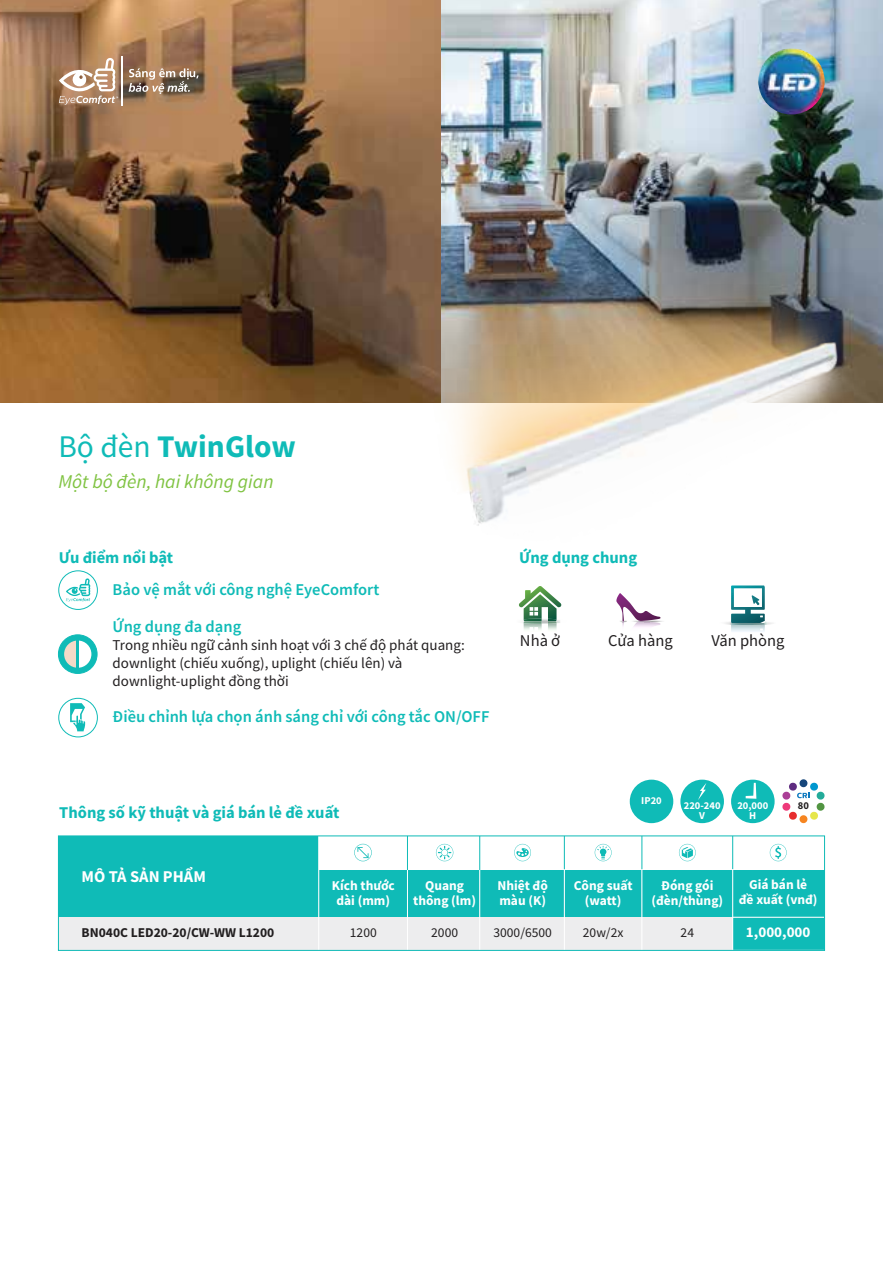
<style>
.page{position:relative;width:883px;height:1263px;background:#fff}
.page>*{position:absolute;margin:0;border:0;box-sizing:border-box;transform-origin:0 0}
.t1{font:700 31.5px "Source Sans Pro";color:#0fbbb7}
.t2{font:italic 19.5px "Source Sans Pro";color:#80c342}
.t3{font:600 16.5px "Source Sans Pro";color:#0fbbb7}
.t4{font:700 16.5px "Source Sans Pro";color:#0fbbb7}
.t5{font:16.5px "Source Sans Pro";color:#221f20}
.t6{font:700 16.5px "Source Sans Pro";color:#fff}
.t7{font:15px/18px "Source Sans Pro";color:#221f20}
.t8{font:700 15px "Source Sans Pro";color:#fff}
.t9{font:700 13.5px/15px "Source Sans Pro";color:#fff;text-align:center}
.t10{font:700 13.5px "Source Sans Pro";color:#221f20}
.t11{font:13.5px "Source Sans Pro";color:#221f20}
.t12{font:700 10.5px/10.5px "Source Sans Pro";color:#fff;text-align:center}
.t13{font:700 10.5px "Source Sans Pro";color:#221f20}
.s1{font-weight:400}
</style>
<div class="page">
<div style="left:58px;top:836px;width:766px;height:81px;background:#0fbbb7"></div>
<div style="left:58px;top:917px;width:674px;height:33px;background:#ededee"></div>
<hr style="left:407px;top:869px;width:1px;height:81px;background:#fff">
<hr style="left:479px;top:869px;width:1px;height:81px;background:#fff">
<hr style="left:564px;top:869px;width:1px;height:81px;background:#fff">
<hr style="left:641px;top:869px;width:1px;height:81px;background:#fff">
<div style="left:319px;top:836px;width:505px;height:33px;background:#fff"></div>
<hr style="left:318px;top:836px;width:1px;height:114px;background:#fff">
<hr style="left:407px;top:836px;width:1px;height:34px;background:#0fbbb7">
<hr style="left:479px;top:836px;width:1px;height:34px;background:#0fbbb7">
<hr style="left:564px;top:836px;width:1px;height:33px;background:#0fbbb7">
<hr style="left:641px;top:836px;width:1px;height:33px;background:#0fbbb7">
<hr style="left:732px;top:836px;width:1px;height:33px;background:#0fbbb7">
<div style="left:732px;top:917px;width:92px;height:33px;background:#0fbbb7"></div>
<svg style="left:436px;top:844px;width:17px;height:17px"></svg>
<svg style="left:514px;top:844px;width:17px;height:17px"></svg>
<svg style="left:354px;top:844px;width:17px;height:17px"></svg>
<svg style="left:594px;top:844px;width:17px;height:17px"></svg>
<svg style="left:678px;top:844px;width:17px;height:17px"></svg>
<svg style="left:769px;top:844px;width:17px;height:17px"></svg>
<hr style="left:732px;top:869px;width:1px;height:81px;background:#fff">
<hr style="left:732px;top:917px;width:92px;height:1px;background:#fff">
<div style="left:58px;top:835px;width:766px;height:116px;border:1px solid #0fbbb7"></div>
<div style="left:730px;top:780px;width:44px;height:43px;background:#0fbbb7;border-radius:50%"></div>
<svg style="left:745px;top:783px;width:11px;height:16px"></svg>
<div style="left:680px;top:780px;width:43px;height:43px;background:#0fbbb7;border-radius:50%"></div>
<svg style="left:698px;top:783px;width:8px;height:17px"></svg>
<div style="left:799px;top:779px;width:8px;height:8px;background:#16467a;border-radius:50%"></div>
<div style="left:799px;top:815px;width:8px;height:8px;background:#f68521;border-radius:50%"></div>
<svg style="left:782px;top:782px;width:42px;height:38px"></svg>
<div style="left:629px;top:780px;width:44px;height:43px;background:#0fbbb7;border-radius:50%"></div>
<div style="left:58px;top:570px;width:40px;height:40px;border:1px solid #0fbbb7;border-radius:50%"></div>
<svg style="left:66px;top:578px;width:24px;height:24px"></svg>
<div style="left:58px;top:635px;width:39px;height:38px;background:#0fbbb7;border-radius:50%"></div>
<div style="left:58px;top:634px;width:39px;height:40px;border:1px solid #0fbbb7;border-radius:50%"></div>
<svg style="left:64px;top:640px;width:27px;height:28px"></svg>
<hr style="left:77px;top:640px;width:2px;height:28px;background:#0fbbb7">
<div style="left:58px;top:698px;width:40px;height:39px;border:1px solid #0fbbb7;border-radius:50%"></div>
<svg style="left:70px;top:703px;width:15px;height:28px"></svg>
<img style="left:0;top:0;width:882px;height:402px">
<img style="left:308px;top:206px;width:574px;height:426px">
<img style="left:758px;top:48px;width:66px;height:67px;border-radius:33px">
<svg style="left:128px;top:68px;width:71px;height:26px"></svg>
<hr style="left:121px;top:57px;width:2px;height:49px;background:#fff">
<svg style="left:59px;top:58px;width:59px;height:47px"></svg>
<h1 class="t1" style="left:58px;top:425px;width:239px"><span class="s1">Bộ đèn</span> TwinGlow</h1>
<h2 class="t2" style="left:58px;top:469px;width:217px">Một bộ đèn, hai không gian</h2>
<p class="t4" style="left:59px;top:546px;width:116px">Ưu điểm nổi bật</p>
<p class="t4" style="left:519px;top:546px;width:119px">Ứng dụng chung</p>
<p class="t3" style="left:113px;top:579px;width:268px">Bảo vệ mắt với công nghệ EyeComfort</p>
<p class="t3" style="left:113px;top:616px;width:130px">Ứng dụng đa dạng</p>
<p class="t7" style="left:113px;top:636px;width:353px">Trong nhiều ngữ cảnh sinh hoạt với 3 chế độ phát quang: downlight (chiếu xuống), uplight (chiếu lên) và downlight-uplight đồng thời</p>
<p class="t3" style="left:113px;top:706px;width:378px">Điều chỉnh lựa chọn ánh sáng chỉ với công tắc ON/OFF</p>
<p class="t5" style="left:520px;top:630px;width:42px">Nhà ở</p>
<p class="t5" style="left:608px;top:630px;width:66px">Cửa hàng</p>
<p class="t5" style="left:711px;top:630px;width:75px">Văn phòng</p>
<p class="t4" style="left:59px;top:801px;width:281px">Thông số kỹ thuật và giá bán lẻ đề xuất</p>
<p class="t6" style="left:82px;top:865px;width:126px">MÔ TẢ SẢN PHẨM</p>
<p class="t9" style="left:332px;top:877px;width:65px">Kích thước dài (mm)</p>
<p class="t9" style="left:413px;top:877px;width:64px">Quang thông (lm)</p>
<p class="t9" style="left:497px;top:877px;width:52px;text-align:left">Nhiệt độ màu (K)</p>
<p class="t12" style="left:641px;top:795px;width:22px">IP20</p>
<p class="t12" style="left:683px;top:800px;width:38px">220-240</p>
<p class="t13" style="left:797px;top:798px;width:13px">80</p>
<p class="t12" style="left:699px;top:810px;width:7px">V</p>
<p class="t12" style="left:737px;top:800px;width:32px">20,000<br>H</p>
<p class="t9" style="left:573px;top:877px;width:60px">Công suất (watt)</p>
<p class="t9" style="left:651px;top:877px;width:73px">Đóng gói (đèn/thùng)</p>
<p class="t9" style="left:738px;top:877px;width:80px">Giá bán lẻ<br>đề xuất (vnđ)</p>
<p class="t10" style="left:82px;top:924px;width:194px">BN040C LED20-20/CW-WW L1200</p>
<p class="t11" style="left:350px;top:924px;width:28px">1200</p>
<p class="t11" style="left:431px;top:924px;width:28px">2000</p>
<p class="t11" style="left:493px;top:924px;width:60px">3000/6500</p>
<p class="t11" style="left:582px;top:924px;width:42px">20w/2x</p>
<p class="t11" style="left:680px;top:924px;width:15px">24</p>
<p class="t8" style="left:745px;top:922px;width:66px">1,000,000</p>
</div>
